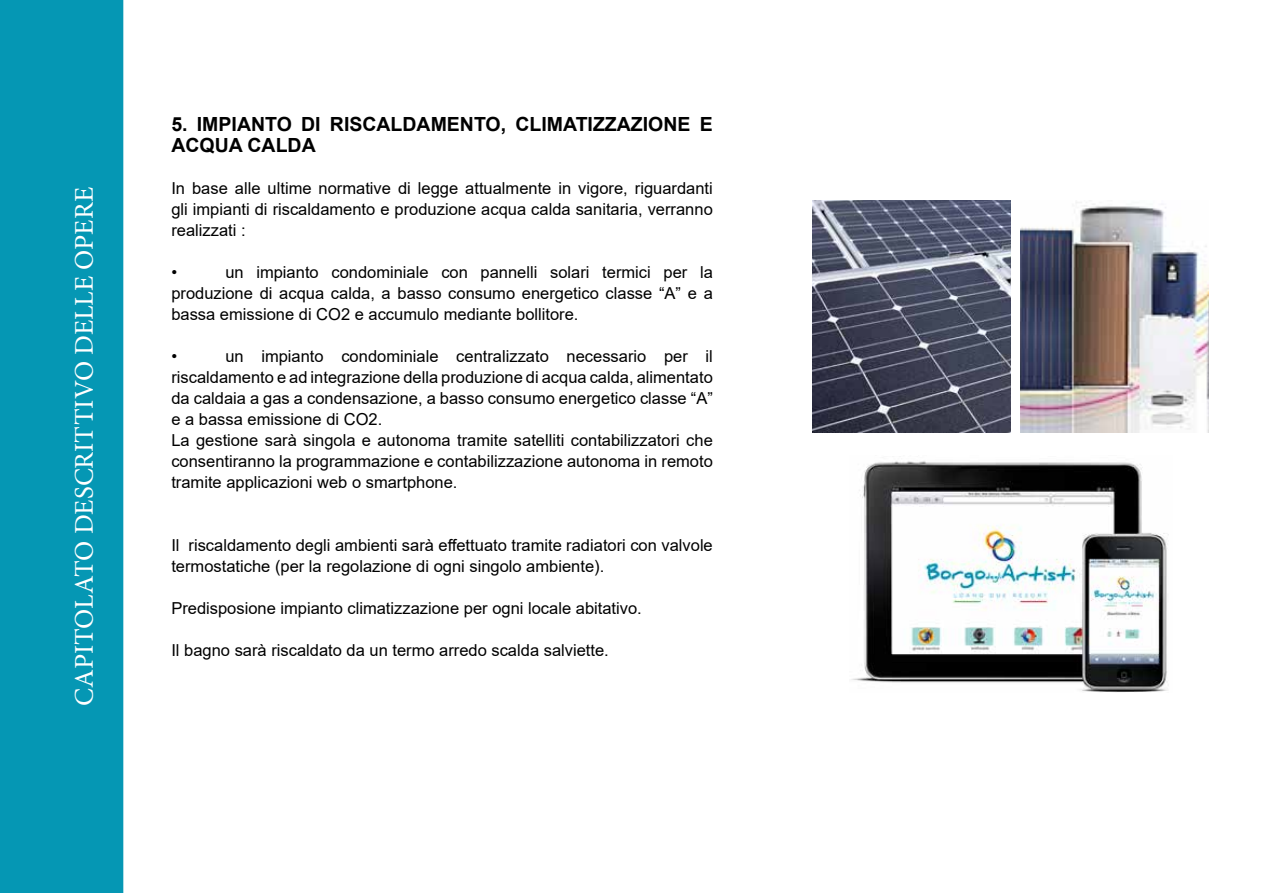
<style>
.page{position:relative;width:1263px;height:893px;background:#fff}
.page>*{position:absolute;margin:0;border:0;box-sizing:border-box;transform-origin:0 0}
.t1{font:27px "Minion Pro";color:#fff}
.t2{font:700 19.5px/21px "Arial";color:#000}
.t3{font:16.5px/21px "Arial";color:#000;text-align:justify}
</style>
<div class="page">
<div style="left:0;top:0;width:123px;height:893px;background:#0597b4"></div>
<img style="left:851px;top:461px;width:318px;height:231px">
<img style="left:813px;top:201px;width:198px;height:231px">
<img style="left:1020px;top:202px;width:189px;height:230px">
<h1 class="t1" style="left:66px;top:706px;width:520px;rotate:-90deg">CAPITOLATO DESCRITTIVO DELLE OPERE</h1>
<p class="t2" style="left:171px;top:114px;width:543px">5. IMPIANTO DI RISCALDAMENTO, CLIMATIZZAZIONE E<br>ACQUA CALDA</p>
<p class="t3" style="left:171px;top:178px;width:543px">In base alle ultime normative di legge attualmente in vigore, riguardanti gli impianti di riscaldamento e produzione acqua calda sanitaria, verranno realizzati :</p>
<p class="t3" style="left:171px;top:262px;width:7px">•</p>
<p class="t3" style="left:171px;top:262px;width:543px;text-indent:54px">un impianto condominiale con pannelli solari termici per la produzione di acqua calda, a basso consumo energetico classe “A” e a bassa emissione di CO2 e accumulo mediante bollitore.</p>
<p class="t3" style="left:171px;top:346px;width:7px">•</p>
<p class="t3" style="left:171px;top:346px;width:543px;text-align:left;text-indent:54px">un impianto condominiale centralizzato necessario per il riscaldamento e ad integrazione della produzione di acqua calda, alimentato da caldaia a gas a condensazione, a basso consumo energetico classe “A” e a bassa emissione di CO2.<br>La gestione sarà singola e autonoma tramite satelliti contabilizzatori che consentiranno la programmazione e contabilizzazione autonoma in remoto tramite applicazioni web o smartphone.</p>
<p class="t3" style="left:171px;top:535px;width:543px">Il riscaldamento degli ambienti sarà effettuato tramite radiatori con valvole termostatiche (per la regolazione di ogni singolo ambiente).</p>
<p class="t3" style="left:171px;top:598px;width:472px">Predisposione impianto climatizzazione per ogni locale abitativo.</p>
<p class="t3" style="left:171px;top:640px;width:439px">Il bagno sarà riscaldato da un termo arredo scalda salviette.</p>
</div>
